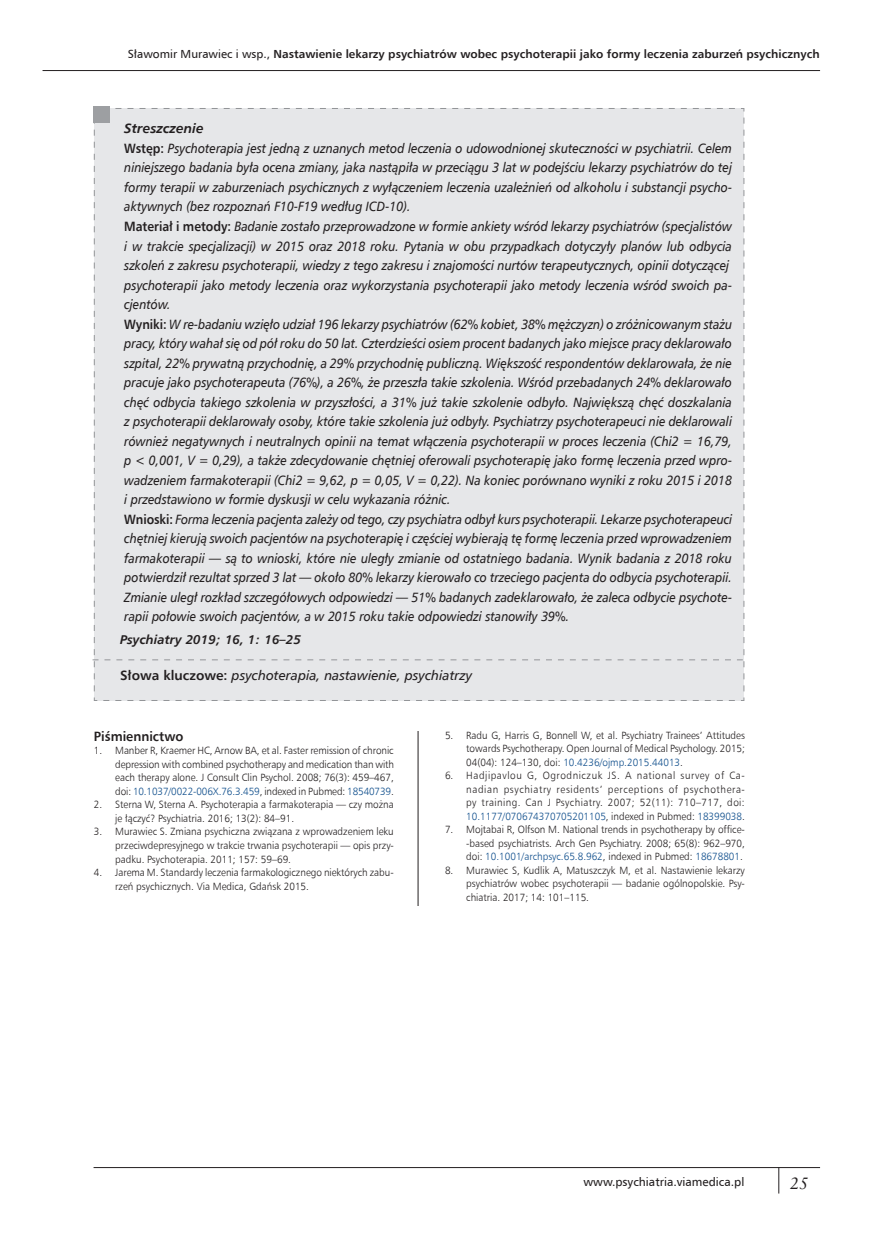
<style>
.page{position:relative;width:872px;height:1234px;background:#fff}
.page>*{position:absolute;margin:0;border:0;box-sizing:border-box;transform-origin:0 0}
.t1{font:italic 16.5px "Class Garmnd EU";color:#231f20}
.STRESZCZENIE_tekst{font:italic 13.5px/19.5px "Humnst 777 EU";color:#231f20;text-align:justify;scale:.9 1}
.STRESZCZENIE_key_wo{font:italic 13.5px "Humnst 777 EU";color:#231f20}
.SRODTYTUL{font:700 13.5px "Humnst 777 EU";color:#231f20;scale:.95 1}
.STRESZCZENIE_tytuł{font:italic 700 13.5px "Humnst 777 EU";color:#231f20}
.STRESZCZENIE_tekst-2{font:italic 700 12.75px "Humnst 777 EU";color:#231f20}
.t2{font:12px "Humnst 777 EU";color:#231f20}
.t3{font:700 11.7px "Humnst 777 EU";color:#231f20}
.t4{font:10.5px/13.5px "Humnst 777 Lt EU";color:#231f20;text-align:justify;scale:.95 1}
.s1{font-weight:400}
.s2{font-weight:700;font-style:normal}
.s3{color:#0f4e8c}
</style>
<div class="page">
<hr style="left:418px;top:106px;width:1px;height:1014px;background:#231f20">
<hr style="left:43px;top:70px;width:777px;height:1px;background:#231f20">
<svg style="left:778px;top:1167px;width:1px;height:26px"></svg>
<hr style="left:94px;top:1166px;width:726px;height:1px;background:#231f20">
<svg style="left:398px;top:101px;width:41px;height:629px"></svg>
<div style="left:93px;top:108px;width:651px;height:586px;background:#e6e7e9"></div>
<div style="left:403px;top:906px;width:41px;height:221px;background:#fff"></div>
<div style="left:93px;top:106px;width:17px;height:17px;background:#9d9fa2"></div>
<p class="t3" style="left:128px;top:46px;width:693px"><span class="s1">Sławomir Murawiec i wsp.,</span> Nastawienie lekarzy psychiatrów wobec psychoterapii jako formy leczenia zaburzeń psychicznych</p>
<p class="STRESZCZENIE_tytuł" style="left:124px;top:120px;width:81px">Streszczenie</p>
<p class="STRESZCZENIE_tekst" style="left:124px;top:138px;width:677px"><span class="s2">Wstęp:</span> Psychoterapia jest jedną z uznanych metod leczenia o udowodnionej skuteczności w psychiatrii. Celem niniejszego badania była ocena zmiany, jaka nastąpiła w przeciągu 3 lat w podejściu lekarzy psychiatrów do tej formy terapii w zaburzeniach psychicznych z wyłączeniem leczenia uzależnień od alkoholu i substancji psycho&shy;aktywnych (bez rozpoznań F10-F19 według ICD-10).</p>
<p class="STRESZCZENIE_tekst" style="left:124px;top:216px;width:676px"><span class="s2">Materiał i metody:</span> Badanie zostało przeprowadzone w formie ankiety wśród lekarzy psychiatrów (specjalistów i w trakcie specjalizacji) w 2015 oraz 2018 roku. Pytania w obu przypadkach dotyczyły planów lub odbycia szkoleń z zakresu psychoterapii, wiedzy z tego zakresu i znajomości nurtów terapeutycznych, opinii dotyczącej</p>
<p class="STRESZCZENIE_tekst" style="left:124px;top:275px;width:676px">psychoterapii jako metody leczenia oraz wykorzystania psychoterapii jako metody leczenia wśród swoich pa&shy;cjentów.</p>
<p class="STRESZCZENIE_tekst" style="left:124px;top:314px;width:677px"><span class="s2">Wyniki:</span> W re-badaniu wzięło udział 196 lekarzy psychiatrów (62% kobiet, 38% mężczyzn) o zróżnicowanym stażu pracy, który wahał się od pół roku do 50 lat. Czterdzieści osiem procent badanych jako miejsce pracy deklarowało szpital, 22% prywatną przychodnię, a 29% przychodnię publiczną. Większość respondentów deklarowała, że nie pracuje jako psychoterapeuta (76%), a 26%, że przeszła takie szkolenia. Wśród przebadanych 24% deklarowało chęć odbycia takiego szkolenia w przyszłości, a 31% już takie szkolenie odbyło. Największą chęć doszkalania z psychoterapii deklarowały osoby, które takie szkolenia już odbyły. Psychiatrzy psychoterapeuci nie deklarowali również negatywnych i neutralnych opinii na temat włączenia psychoterapii w proces leczenia (Chi2 = 16,79, p &lt; 0,001, V = 0,29), a także zdecydowanie chętniej oferowali psychoterapię jako formę leczenia przed wpro&shy;wadzeniem farmakoterapii (Chi2 = 9,62, p = 0,05, V = 0,22). Na koniec porównano wyniki z roku 2015 i 2018 i przedstawiono w formie dyskusji w celu wykazania różnic.</p>
<p class="STRESZCZENIE_tekst" style="left:124px;top:509px;width:677px"><span class="s2">Wnioski:</span> Forma leczenia pacjenta zależy od tego, czy psychiatra odbył kurs psychoterapii. Lekarze psychoterapeuci chętniej kierują swoich pacjentów na psychoterapię i częściej wybierają tę formę leczenia przed wprowadzeniem farmakoterapii — są to wnioski, które nie uległy zmianie od ostatniego badania. Wynik badania z 2018 roku potwierdził rezultat sprzed 3 lat — około 80% lekarzy kierowało co trzeciego pacjenta do odbycia psychoterapii.<br>Zmianie uległ rozkład szczegółowych odpowiedzi — 51% badanych zadeklarowało, że zaleca odbycie psychote&shy;rapii połowie swoich pacjentów, a w 2015 roku takie odpowiedzi stanowiły 39%.</p>
<p class="STRESZCZENIE_tekst-2" style="left:120px;top:631px;width:182px">Psychiatry 2019; 16, 1: 16–25</p>
<p class="STRESZCZENIE_key_wo" style="left:120px;top:667px;width:354px"><span class="s2">Słowa kluczowe:</span> psychoterapia, nastawienie, psychiatrzy</p>
<p class="SRODTYTUL" style="left:94px;top:727px;width:96px">Piśmiennictwo</p>
<p class="t4" style="left:115px;top:743px;width:295px;text-indent:-21px">1. Manber R, Kraemer HC, Arnow BA, et al. Faster remission of chronic depression with combined psychotherapy and medication than with each therapy alone. J Consult Clin Psychol. 2008; 76(3): 459–467, doi: <span class="s3">10.1037/0022-006X.76.3.459</span>, indexed in Pubmed: <span class="s3">18540739</span>.</p>
<p class="t4" style="left:115px;top:797px;width:295px;text-indent:-21px">2. Sterna W, Sterna A. Psychoterapia a farmakoterapia — czy można je łączyć? Psychiatria. 2016; 13(2): 84–91.</p>
<p class="t4" style="left:115px;top:824px;width:295px;text-indent:-21px">3. Murawiec S. Zmiana psychiczna związana z wprowadzeniem leku przeciwdepresyjnego w trakcie trwania psychoterapii — opis przy&shy;padku. Psychoterapia. 2011; 157: 59–69.</p>
<p class="t4" style="left:115px;top:865px;width:295px;text-indent:-21px">4. Jarema M. Standardy leczenia farmakologicznego niektórych zabu&shy;rzeń psychicznych. Via Medica, Gdańsk 2015.</p>
<p class="t4" style="left:466px;top:728px;width:295px;text-indent:-21px">5. Radu G, Harris G, Bonnell W, et al. Psychiatry Trainees’ Attitudes towards Psychotherapy. Open Journal of Medical Psychology. 2015; 04(04): 124–130, doi: <span class="s3">10.4236/ojmp.2015.44013</span>.</p>
<p class="t4" style="left:466px;top:768px;width:295px;text-indent:-21px">6. Hadjipavlou G, Ogrodniczuk JS. A national survey of Ca&shy;nadian psychiatry residents’ perceptions of psychothera&shy;py training. Can J Psychiatry. 2007; 52(11): 710–717, doi:<br><span class="s3">10.1177/070674370705201105</span>, indexed in Pubmed: <span class="s3">18399038</span>.</p>
<p class="t4" style="left:466px;top:822px;width:295px;text-indent:-21px">7. Mojtabai R, Olfson M. National trends in psychotherapy by office--based psychiatrists. Arch Gen Psychiatry. 2008; 65(8): 962–970, doi: <span class="s3">10.1001/archpsyc.65.8.962</span>, indexed in Pubmed: <span class="s3">18678801</span>.</p>
<p class="t4" style="left:466px;top:863px;width:295px;text-indent:-21px">8. Murawiec S, Kudlik A, Matuszczyk M, et al. Nastawienie lekarzy psychiatrów wobec psychoterapii — badanie ogólnopolskie. Psy&shy;chiatria. 2017; 14: 101–115.</p>
<p class="t2" style="left:583px;top:1173px;width:162px">www.psychiatria.viamedica.pl</p>
<p class="t1" style="left:790px;top:1172px;width:20px">25</p>
</div>
